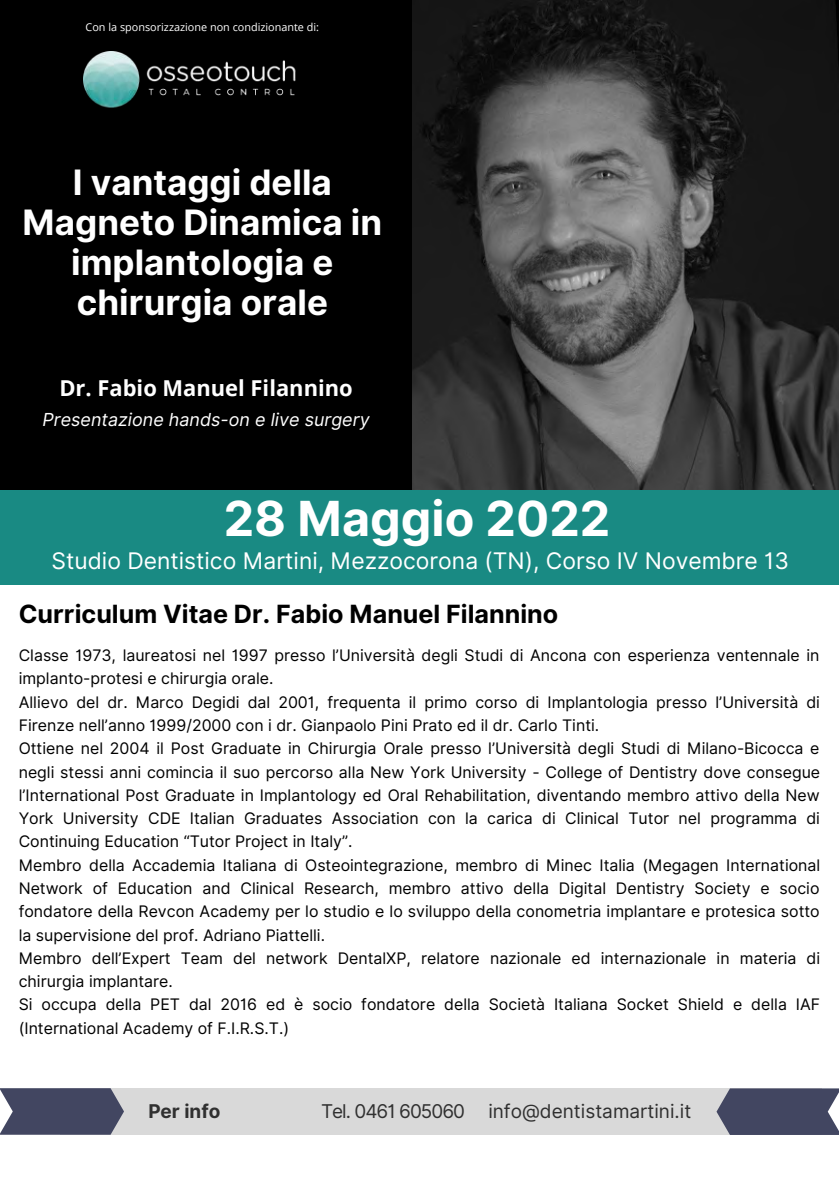
<style>
.page{position:relative;width:839px;height:1191px;background:#fff}
.page>*{position:absolute;margin:0;border:0;box-sizing:border-box;transform-origin:0 0}
.t1{font:700 48.4px "Inter";color:#fff}
.t2{font:700 35px/40.2px "Inter";color:#fff;text-align:center}
.t3{font:700 25.2px "Inter";color:#000}
.t4{font:22.8px "Inter";color:#fff}
.t5{font:700 22px "Open Sans";color:#fff}
.t6{font:19px "Inter";color:#303030}
.t7{font:700 19px "Inter";color:#303030}
.t8{font:italic 18px "Inter";color:#fff}
.t9{font:16px/23.2px "Inter";color:#000}
.t10{font:10.8px "Open Sans";color:#fff}
</style>
<div class="page">
<div style="left:60px;top:1088px;width:762px;height:47px;background:#d9d9d9"></div>
<svg style="left:0;top:1088px;width:124px;height:47px;background:#545870"></svg>
<img style="left:411px;top:0;width:427px;height:490px">
<div style="left:0;top:0;width:411px;height:490px;background:#000"></div>
<div style="left:0;top:490px;width:838px;height:95px;background:#198a83"></div>
<img style="left:84px;top:52px;width:212px;height:56px">
<svg style="left:716px;top:1088px;width:122px;height:47px;background:#52556e"></svg>
<p class="t10" style="left:86px;top:19px;width:235px">Con la sponsorizzazione non condizionante di:</p>
<h2 class="t2" style="left:23px;top:162px;width:361px">I vantaggi della<br>Magneto Dinamica in implantologia e chirurgia orale</h2>
<h3 class="t5" style="left:59px;top:372px;width:295px">Dr. Fabio Manuel Filannino</h3>
<p class="t8" style="left:42px;top:408px;width:328px">Presentazione hands-on e live surgery</p>
<h1 class="t1" style="left:224px;top:490px;width:388px">28 Maggio 2022</h1>
<h3 class="t4" style="left:52px;top:547px;width:738px">Studio Dentistico Martini, Mezzocorona (TN), Corso IV Novembre 13</h3>
<h3 class="t3" style="left:19px;top:598px;width:541px">Curriculum Vitae Dr. Fabio Manuel Filannino</h3>
<p class="t9" style="left:19px;top:644px;width:803px">Classe 1973, laureatosi nel 1997 presso l’Università degli Studi di Ancona con esperienza ventennale in implanto-protesi e chirurgia orale.<br>Allievo del dr. Marco Degidi dal 2001, frequenta il primo corso di Implantologia presso l’Università di Firenze nell’anno 1999/2000 con i dr. Gianpaolo Pini Prato ed il dr. Carlo Tinti.<br>Ottiene nel 2004 il Post Graduate in Chirurgia Orale presso l’Università degli Studi di Milano-Bicocca e negli stessi anni comincia il suo percorso alla New York University - College of Dentistry dove consegue l’International Post Graduate in Implantology ed Oral Rehabilitation, diventando membro attivo della New York University CDE Italian Graduates Association con la carica di Clinical Tutor nel programma di Continuing Education “Tutor Project in Italy”.<br>Membro della Accademia Italiana di Osteointegrazione, membro di Minec Italia (Megagen International Network of Education and Clinical Research, membro attivo della Digital Dentistry Society e socio fondatore della Revcon Academy per lo studio e lo sviluppo della conometria implantare e protesica sotto la supervisione del prof. Adriano Piattelli.<br>Membro dell’Expert Team del network DentalXP, relatore nazionale ed internazionale in materia di chirurgia implantare.<br>Si occupa della PET dal 2016 ed è socio fondatore della Società Italiana Socket Shield e della IAF (International Academy of F.I.R.S.T.)</p>
<p class="t7" style="left:148px;top:1100px;width:74px">Per info</p>
<p class="t6" style="left:321px;top:1100px;width:372px">Tel. 0461 605060 info@dentistamartini.it</p>
</div>
